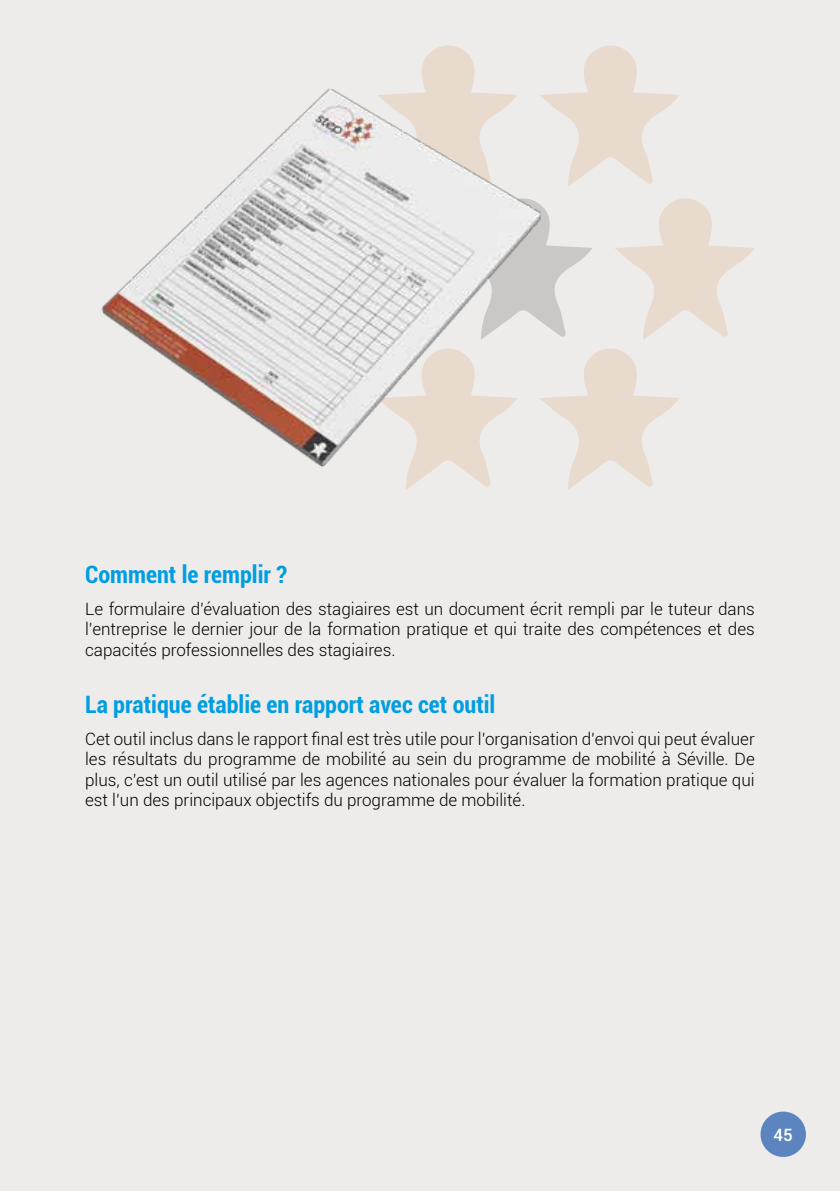
<style>
.page{position:relative;width:840px;height:1191px;background:#fff}
.page>*{position:absolute;margin:0;border:0;box-sizing:border-box;transform-origin:0 0}
.t1{font:700 condensed 24px "Roboto";color:#009ee0}
.t2{font:300 17px/20.4px "Roboto";color:#000;text-align:justify}
.t3{font:500 17px "Roboto";color:#fff}
</style>
<div class="page">
<div style="left:0;top:0;width:839px;height:1191px;background:#eeeceb"></div>
<div style="left:760px;top:1111px;width:45px;height:46px;background:#5c85bf;border-radius:50%"></div>
<svg style="left:573px;top:247px;width:19px;height:19px"></svg>
<svg style="left:615px;top:198px;width:139px;height:142px"></svg>
<svg style="left:424px;top:45px;width:48px;height:15px"></svg>
<svg style="left:573px;top:45px;width:106px;height:139px"></svg>
<svg style="left:573px;top:348px;width:106px;height:139px"></svg>
<img style="left:102px;top:60px;width:471px;height:430px">
<h1 class="t1" style="left:85px;top:558px;width:203px">Comment le remplir ?</h1>
<p class="t2" style="left:85px;top:598px;width:670px">Le formulaire d’évaluation des stagiaires est un document écrit rempli par le tuteur dans l’entreprise le dernier jour de la formation pratique et qui traite des compétences et des capacités professionnelles des stagiaires.</p>
<h1 class="t1" style="left:85px;top:688px;width:411px">La pratique établie en rapport avec cet outil</h1>
<p class="t2" style="left:85px;top:728px;width:670px">Cet outil inclus dans le rapport final est très utile pour l’organisation d’envoi qui peut évaluer les résultats du programme de mobilité au sein du programme de mobilité à Séville. De plus, c’est un outil utilisé par les agences nationales pour évaluer la formation pratique qui est l’un des principaux objectifs du programme de mobilité.</p>
<p class="t3" style="left:773px;top:1122px;width:21px">45</p>
</div>
